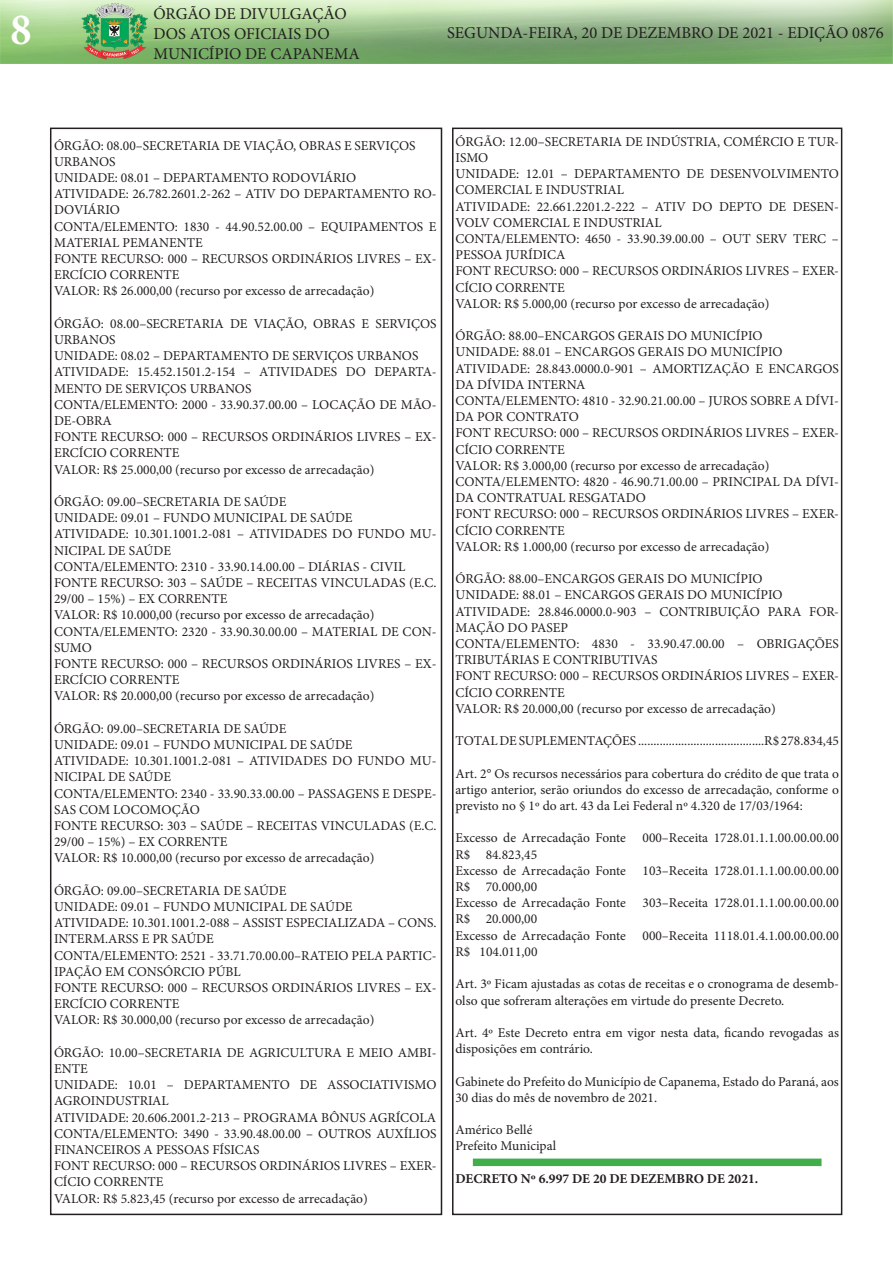
<style>
.page{position:relative;width:893px;height:1263px;background:#fff}
.page>*{position:absolute;margin:0;border:0;box-sizing:border-box;transform-origin:0 0}
.t1{font:700 condensed 45px "Minion Pro";color:#fff}
.t2{font:16.5px/19.8px "Minion Pro";color:#231f20}
.t3{font:13.5px/16.2px "Minion Pro";color:#231f20}
.t4{font:700 13.5px "Minion Pro";color:#231f20}
</style>
<div class="page">
<div style="left:50px;top:128px;width:392px;height:1087px;border:2px solid #231f20"></div>
<img style="left:0;top:0;width:893px;height:64px">
<div style="left:452px;top:128px;width:390px;height:1087px;border:2px solid #231f20"></div>
<div style="left:473px;top:1158px;width:348px;height:8px;background:#40ae49"></div>
<h1 class="t1" style="left:11px;top:-1px;width:22px">8</h1>
<p class="t2" style="left:153px;top:4px;width:208px">ÓRGÃO DE DIVULGAÇÃO<br>DOS ATOS OFICIAIS DO<br>MUNICÍPIO DE CAPANEMA</p>
<p class="t2" style="left:447px;top:23px;width:438px">SEGUNDA-FEIRA, 20 DE DEZEMBRO DE 2021 - EDIÇÃO 0876</p>
<p class="t3" style="left:54px;top:137px;width:363px">ÓRGÃO: 08.00–SECRETARIA DE VIAÇÃO, OBRAS E SERVIÇOS<br>URBANOS</p>
<p class="t3" style="left:54px;top:170px;width:304px">UNIDADE: 08.01 – DEPARTAMENTO RODOVIÁRIO</p>
<p class="t3" style="left:54px;top:186px;width:384px">ATIVIDADE: 26.782.2601.2-262 – ATIV DO DEPARTAMENTO RO-<br>DOVIÁRIO</p>
<p class="t3" style="left:54px;top:218px;width:384px">CONTA/ELEMENTO: 1830 - 44.90.52.00.00 – EQUIPAMENTOS E<br>MATERIAL PEMANENTE</p>
<p class="t3" style="left:54px;top:251px;width:384px">FONTE RECURSO: 000 – RECURSOS ORDINÁRIOS LIVRES – EX-<br>ERCÍCIO CORRENTE</p>
<p class="t3" style="left:54px;top:283px;width:322px">VALOR: R$ 26.000,00 (recurso por excesso de arrecadação)</p>
<p class="t3" style="left:54px;top:315px;width:384px">ÓRGÃO: 08.00–SECRETARIA DE VIAÇÃO, OBRAS E SERVIÇOS<br>URBANOS</p>
<p class="t3" style="left:54px;top:348px;width:366px">UNIDADE: 08.02 – DEPARTAMENTO DE SERVIÇOS URBANOS</p>
<p class="t3" style="left:54px;top:364px;width:384px">ATIVIDADE: 15.452.1501.2-154 – ATIVIDADES DO DEPARTA-<br>MENTO DE SERVIÇOS URBANOS</p>
<p class="t3" style="left:54px;top:396px;width:384px">CONTA/ELEMENTO: 2000 - 33.90.37.00.00 – LOCAÇÃO DE MÃO-<br>DE-OBRA</p>
<p class="t3" style="left:54px;top:429px;width:384px">FONTE RECURSO: 000 – RECURSOS ORDINÁRIOS LIVRES – EX-<br>ERCÍCIO CORRENTE</p>
<p class="t3" style="left:54px;top:461px;width:322px">VALOR: R$ 25.000,00 (recurso por excesso de arrecadação)</p>
<p class="t3" style="left:54px;top:494px;width:234px">ÓRGÃO: 09.00–SECRETARIA DE SAÚDE</p>
<p class="t3" style="left:54px;top:510px;width:300px">UNIDADE: 09.01 – FUNDO MUNICIPAL DE SAÚDE</p>
<p class="t3" style="left:54px;top:526px;width:384px">ATIVIDADE: 10.301.1001.2-081 – ATIVIDADES DO FUNDO MU-<br>NICIPAL DE SAÚDE</p>
<p class="t3" style="left:54px;top:558px;width:353px">CONTA/ELEMENTO: 2310 - 33.90.14.00.00 – DIÁRIAS - CIVIL</p>
<p class="t3" style="left:54px;top:575px;width:384px">FONTE RECURSO: 303 – SAÚDE – RECEITAS VINCULADAS (E.C.<br>29/00 – 15%) – EX CORRENTE</p>
<p class="t3" style="left:54px;top:607px;width:322px">VALOR: R$ 10.000,00 (recurso por excesso de arrecadação)</p>
<p class="t3" style="left:54px;top:623px;width:384px">CONTA/ELEMENTO: 2320 - 33.90.30.00.00 – MATERIAL DE CON-<br>SUMO</p>
<p class="t3" style="left:54px;top:656px;width:384px">FONTE RECURSO: 000 – RECURSOS ORDINÁRIOS LIVRES – EX-<br>ERCÍCIO CORRENTE</p>
<p class="t3" style="left:54px;top:688px;width:322px">VALOR: R$ 20.000,00 (recurso por excesso de arrecadação)</p>
<p class="t3" style="left:54px;top:720px;width:234px">ÓRGÃO: 09.00–SECRETARIA DE SAÚDE</p>
<p class="t3" style="left:54px;top:737px;width:300px">UNIDADE: 09.01 – FUNDO MUNICIPAL DE SAÚDE</p>
<p class="t3" style="left:54px;top:753px;width:384px">ATIVIDADE: 10.301.1001.2-081 – ATIVIDADES DO FUNDO MU-<br>NICIPAL DE SAÚDE</p>
<p class="t3" style="left:54px;top:785px;width:384px">CONTA/ELEMENTO: 2340 - 33.90.33.00.00 – PASSAGENS E DESPE-<br>SAS COM LOCOMOÇÃO</p>
<p class="t3" style="left:54px;top:818px;width:384px">FONTE RECURSO: 303 – SAÚDE – RECEITAS VINCULADAS (E.C.<br>29/00 – 15%) – EX CORRENTE</p>
<p class="t3" style="left:54px;top:850px;width:322px">VALOR: R$ 10.000,00 (recurso por excesso de arrecadação)</p>
<p class="t3" style="left:54px;top:882px;width:234px">ÓRGÃO: 09.00–SECRETARIA DE SAÚDE</p>
<p class="t3" style="left:54px;top:899px;width:300px">UNIDADE: 09.01 – FUNDO MUNICIPAL DE SAÚDE</p>
<p class="t3" style="left:54px;top:915px;width:384px">ATIVIDADE: 10.301.1001.2-088 – ASSIST ESPECIALIZADA – CONS.<br>INTERM.ARSS E PR SAÚDE</p>
<p class="t3" style="left:54px;top:947px;width:384px">CONTA/ELEMENTO: 2521 - 33.71.70.00.00–RATEIO PELA PARTIC-<br>IPAÇÃO EM CONSÓRCIO PÚBL</p>
<p class="t3" style="left:54px;top:980px;width:384px">FONTE RECURSO: 000 – RECURSOS ORDINÁRIOS LIVRES – EX-<br>ERCÍCIO CORRENTE</p>
<p class="t3" style="left:54px;top:1012px;width:322px">VALOR: R$ 30.000,00 (recurso por excesso de arrecadação)</p>
<p class="t3" style="left:54px;top:1044px;width:384px">ÓRGÃO: 10.00–SECRETARIA DE AGRICULTURA E MEIO AMBI-<br>ENTE</p>
<p class="t3" style="left:54px;top:1077px;width:384px">UNIDADE: 10.01 – DEPARTAMENTO DE ASSOCIATIVISMO<br>AGROINDUSTRIAL</p>
<p class="t3" style="left:54px;top:1109px;width:384px">ATIVIDADE: 20.606.2001.2-213 – PROGRAMA BÔNUS AGRÍCOLA</p>
<p class="t3" style="left:54px;top:1125px;width:384px">CONTA/ELEMENTO: 3490 - 33.90.48.00.00 – OUTROS AUXÍLIOS<br>FINANCEIROS A PESSOAS FÍSICAS</p>
<p class="t3" style="left:54px;top:1158px;width:384px">FONT RECURSO: 000 – RECURSOS ORDINÁRIOS LIVRES – EXER-<br>CÍCIO CORRENTE</p>
<p class="t3" style="left:54px;top:1190px;width:315px">VALOR: R$ 5.823,45 (recurso por excesso de arrecadação)</p>
<p class="t3" style="left:455px;top:133px;width:385px">ÓRGÃO: 12.00–SECRETARIA DE INDÚSTRIA, COMÉRCIO E TUR-<br>ISMO</p>
<p class="t3" style="left:455px;top:166px;width:385px">UNIDADE: 12.01 – DEPARTAMENTO DE DESENVOLVIMENTO<br>COMERCIAL E INDUSTRIAL</p>
<p class="t3" style="left:455px;top:198px;width:385px">ATIVIDADE: 22.661.2201.2-222 – ATIV DO DEPTO DE DESEN-<br>VOLV COMERCIAL E INDUSTRIAL</p>
<p class="t3" style="left:455px;top:231px;width:385px">CONTA/ELEMENTO: 4650 - 33.90.39.00.00 – OUT SERV TERC –<br>PESSOA JURÍDICA</p>
<p class="t3" style="left:455px;top:263px;width:385px">FONT RECURSO: 000 – RECURSOS ORDINÁRIOS LIVRES – EXER-<br>CÍCIO CORRENTE</p>
<p class="t3" style="left:455px;top:295px;width:315px">VALOR: R$ 5.000,00 (recurso por excesso de arrecadação)</p>
<p class="t3" style="left:455px;top:328px;width:309px">ÓRGÃO: 88.00–ENCARGOS GERAIS DO MUNICÍPIO</p>
<p class="t3" style="left:455px;top:344px;width:329px">UNIDADE: 88.01 – ENCARGOS GERAIS DO MUNICÍPIO</p>
<p class="t3" style="left:455px;top:360px;width:385px">ATIVIDADE: 28.843.0000.0-901 – AMORTIZAÇÃO E ENCARGOS<br>DA DÍVIDA INTERNA</p>
<p class="t3" style="left:455px;top:393px;width:385px">CONTA/ELEMENTO: 4810 - 32.90.21.00.00 – JUROS SOBRE A DÍVI-<br>DA POR CONTRATO</p>
<p class="t3" style="left:455px;top:425px;width:385px">FONT RECURSO: 000 – RECURSOS ORDINÁRIOS LIVRES – EXER-<br>CÍCIO CORRENTE</p>
<p class="t3" style="left:455px;top:457px;width:315px">VALOR: R$ 3.000,00 (recurso por excesso de arrecadação)</p>
<p class="t3" style="left:455px;top:474px;width:385px">CONTA/ELEMENTO: 4820 - 46.90.71.00.00 – PRINCIPAL DA DÍVI-<br>DA CONTRATUAL RESGATADO</p>
<p class="t3" style="left:455px;top:506px;width:385px">FONT RECURSO: 000 – RECURSOS ORDINÁRIOS LIVRES – EXER-<br>CÍCIO CORRENTE</p>
<p class="t3" style="left:455px;top:538px;width:315px">VALOR: R$ 1.000,00 (recurso por excesso de arrecadação)</p>
<p class="t3" style="left:455px;top:571px;width:309px">ÓRGÃO: 88.00–ENCARGOS GERAIS DO MUNICÍPIO</p>
<p class="t3" style="left:455px;top:587px;width:329px">UNIDADE: 88.01 – ENCARGOS GERAIS DO MUNICÍPIO</p>
<p class="t3" style="left:455px;top:603px;width:385px">ATIVIDADE: 28.846.0000.0-903 – CONTRIBUIÇÃO PARA FOR-<br>MAÇÃO DO PASEP</p>
<p class="t3" style="left:455px;top:636px;width:385px">CONTA/ELEMENTO: 4830 - 33.90.47.00.00 – OBRIGAÇÕES<br>TRIBUTÁRIAS E CONTRIBUTIVAS</p>
<p class="t3" style="left:455px;top:668px;width:385px">FONT RECURSO: 000 – RECURSOS ORDINÁRIOS LIVRES – EXER-<br>CÍCIO CORRENTE</p>
<p class="t3" style="left:455px;top:700px;width:322px">VALOR: R$ 20.000,00 (recurso por excesso de arrecadação)</p>
<p class="t3" style="left:455px;top:733px;width:385px">TOTAL DE SUPLEMENTAÇÕES .........................................R$ 278.834,45</p>
<p class="t3" style="left:455px;top:765px;width:385px;text-align:justify">Art. 2° Os recursos necessários para cobertura do crédito de que trata o artigo anterior, serão oriundos do excesso de arrecadação, conforme o previsto no § 1º do art. 43 da Lei Federal nº 4.320 de 17/03/1964:</p>
<p class="t3" style="left:455px;top:830px;width:385px">Excesso de Arrecadação Fonte 000–Receita 1728.01.1.1.00.00.00.00<br>R$ 84.823,45</p>
<p class="t3" style="left:455px;top:862px;width:385px">Excesso de Arrecadação Fonte 103–Receita 1728.01.1.1.00.00.00.00<br>R$ 70.000,00</p>
<p class="t3" style="left:455px;top:895px;width:385px">Excesso de Arrecadação Fonte 303–Receita 1728.01.1.1.00.00.00.00<br>R$ 20.000,00</p>
<p class="t3" style="left:455px;top:927px;width:385px">Excesso de Arrecadação Fonte 000–Receita 1118.01.4.1.00.00.00.00<br>R$ 104.011,00</p>
<p class="t3" style="left:455px;top:976px;width:385px">Art. 3º Ficam ajustadas as cotas de receitas e o cronograma de desemb&shy;olso que sofreram alterações em virtude do presente Decreto.</p>
<p class="t3" style="left:455px;top:1024px;width:385px">Art. 4º Este Decreto entra em vigor nesta data, ficando revogadas as disposições em contrário.</p>
<p class="t3" style="left:455px;top:1073px;width:385px">Gabinete do Prefeito do Município de Capanema, Estado do Paraná, aos<br>30 dias do mês de novembro de 2021.</p>
<p class="t3" style="left:455px;top:1122px;width:78px">Américo Bellé</p>
<p class="t3" style="left:455px;top:1138px;width:102px">Prefeito Municipal</p>
<p class="t4" style="left:455px;top:1169px;width:304px">DECRETO Nº 6.997 DE 20 DE DEZEMBRO DE 2021.</p>
</div>
